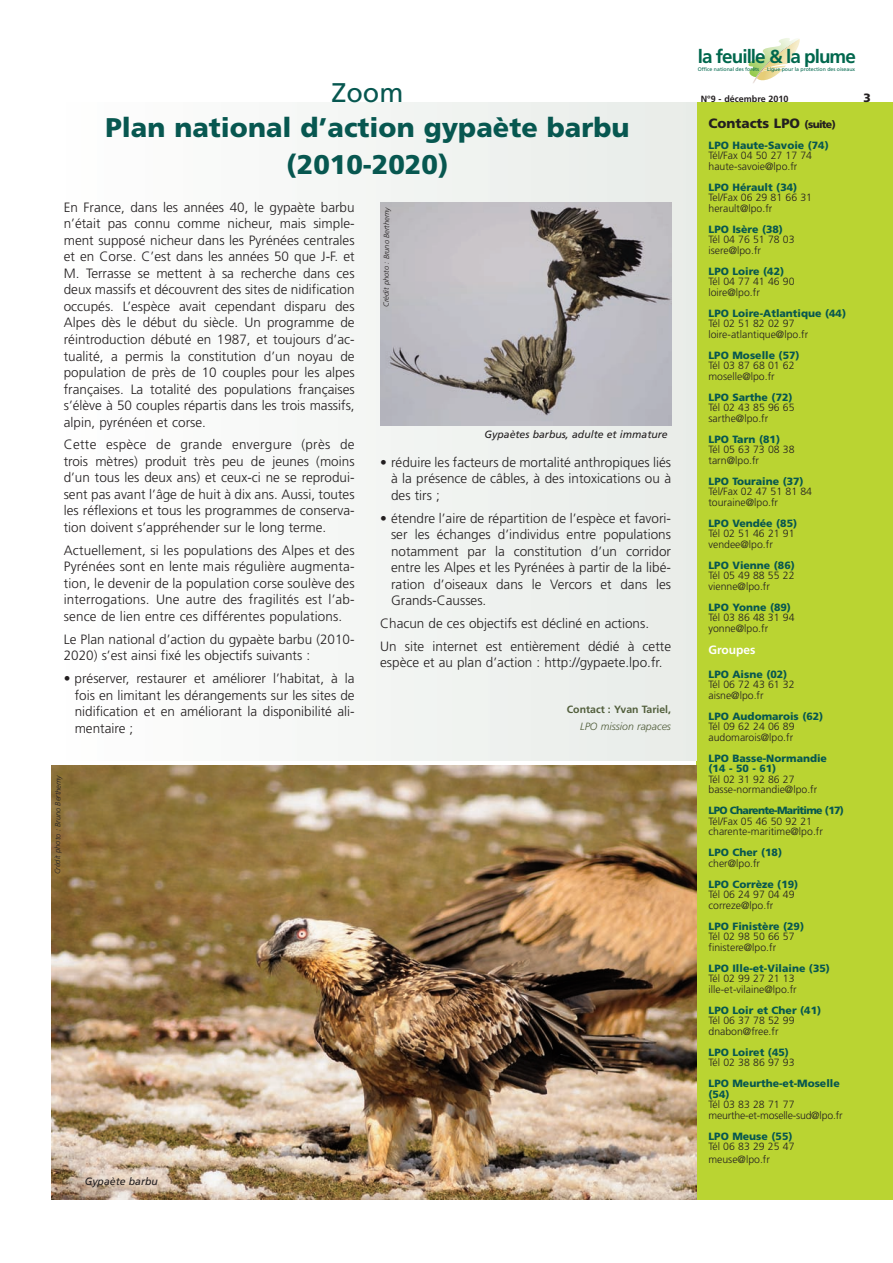
<style>
.page{position:relative;width:893px;height:1263px;background:#fff}
.page>*{position:absolute;margin:0;border:0;box-sizing:border-box;transform-origin:0 0}
.t1{font:900 27px/36.3px "Frutiger LT Std";color:#075750;text-align:center}
.t2{font:27px "Frutiger";color:#075750}
.t3{font:700 18.9px "Frutiger";letter-spacing:-.05em;color:#01674d}
.t4{font:300 13.5px/16.5px "Frutiger";color:#231f20;text-align:justify}
.t5{font:900 13.5px "Frutiger LT Std";color:#231f20}
.t6{font:700 12px "Frutiger LT Std";color:#fff}
.t7{font:900 12px "Frutiger";color:#231f20}
.t8{font:300 10.5px/10.5px "Frutiger LT Std";color:#231f20}
.t9{font:900 10.5px/10.5px "Frutiger LT Std";color:#075750}
.t10{font:italic 10.5px "Frutiger LT Std";color:#231f20}
.t11{font:900 10.5px "Frutiger LT Std";letter-spacing:-.06em;color:#075750}
.t12{font:700 10.5px "Frutiger";color:#515e3b}
.t13{font:italic 300 10.5px "Frutiger";color:#515e3b}
.t14{font:700 9px "Frutiger";color:#231f20}
.t15{font:italic 300 7.5px "Frutiger LT Std";letter-spacing:-.005em;color:#231f20}
.t16{font:5.25px "Frutiger";color:#01674d}
.s1{font-size:10.5px}
</style>
<div class="page">
<div style="left:696px;top:102px;width:197px;height:1097px;background:#bad432"></div>
<svg style="left:748px;top:38px;width:52px;height:45px"></svg>
<div style="left:52px;top:102px;width:644px;height:658px;background:#f5f7f5"></div>
<img style="left:52px;top:765px;width:644px;height:434px">
<img style="left:380px;top:202px;width:291px;height:223px">
<h1 class="t2" style="left:331px;top:82px;width:74px">Zoom</h1>
<h1 class="t1" style="left:105px;top:112px;width:526px">Plan national d’action gypaète barbu (2010-2020)</h1>
<p class="t4" style="left:64px;top:200px;width:292px">En France, dans les années 40, le gypaète barbu n’était pas connu comme nicheur, mais simple&shy;ment supposé nicheur dans les Pyrénées centrales et en Corse. C’est dans les années 50 que J-F. et M. Terrasse se mettent à sa recherche dans ces deux massifs et découvrent des sites de nidification occupés. L’espèce avait cependant disparu des Alpes dès le début du siècle. Un programme de réintroduction débuté en 1987, et toujours d’ac&shy;tualité, a permis la constitution d’un noyau de population de près de 10 couples pour les alpes françaises. La totalité des populations françaises s’élève à 50 couples répartis dans les trois massifs, alpin, pyrénéen et corse.</p>
<p class="t4" style="left:64px;top:437px;width:292px">Cette espèce de grande envergure (près de trois mètres) produit très peu de jeunes (moins d’un tous les deux ans) et ceux-ci ne se reprodui&shy;sent pas avant l’âge de huit à dix ans. Aussi, toutes les réflexions et tous les programmes de conserva&shy;tion doivent s’appréhender sur le long terme.</p>
<p class="t4" style="left:64px;top:543px;width:292px">Actuellement, si les populations des Alpes et des Pyrénées sont en lente mais régulière augmenta&shy;tion, le devenir de la population corse soulève des interrogations. Une autre des fragilités est l’ab&shy;sence de lien entre ces différentes populations.</p>
<p class="t4" style="left:64px;top:632px;width:292px">Le Plan national d’action du gypaète barbu (2010-<br>2020) s’est ainsi fixé les objectifs suivants :</p>
<p class="t4" style="left:75px;top:671px;width:281px;text-indent:-11px">• préserver, restaurer et améliorer l’habitat, à la fois en limitant les dérangements sur les sites de nidification et en améliorant la disponibilité ali&shy;mentaire ;</p>
<p class="t15" style="left:55px;top:874px;width:101px;rotate:-90deg">Crédit photo : Bruno Berthemy</p>
<p class="t15" style="left:383px;top:307px;width:101px;rotate:-90deg">Crédit photo : Bruno Berthemy</p>
<p class="t10" style="left:485px;top:430px;width:185px">Gypaètes barbus, adulte et immature</p>
<p class="t4" style="left:391px;top:455px;width:281px;text-indent:-11px">• réduire les facteurs de mortalité anthropiques liés à la présence de câbles, à des intoxications ou à des tirs ;</p>
<p class="t4" style="left:391px;top:511px;width:282px;text-indent:-11px">• étendre l’aire de répartition de l’espèce et favori&shy;ser les échanges d’individus entre populations notamment par la constitution d’un corridor entre les Alpes et les Pyrénées à partir de la libé&shy;ration d’oiseaux dans le Vercors et dans les Grands-Causses.</p>
<p class="t4" style="left:380px;top:613px;width:292px;line-height:23px">Chacun de ces objectifs est décliné en actions.<br>Un site internet est entièrement dédié à cette</p>
<p class="t4" style="left:380px;top:655px;width:284px">espèce et au plan d’action : http://gypaete.lpo.fr.</p>
<p class="t12" style="left:567px;top:705px;width:106px">Contact : Yvan Tariel,</p>
<p class="t13" style="left:580px;top:722px;width:92px">LPO mission rapaces</p>
<p class="t10" style="left:85px;top:1177px;width:75px">Gypaète barbu</p>
<h2 class="t3" style="left:698px;top:49px;width:160px">la feuille &amp; la plume</h2>
<p class="t16" style="left:698px;top:67px;width:63px">Office national des forêts</p>
<p class="t16" style="left:767px;top:67px;width:90px">Ligue pour la protection des oiseaux</p>
<p class="t14" style="left:701px;top:95px;width:89px">N°9 - décembre 2010</p>
<p class="t7" style="left:863px;top:93px;width:9px">3</p>
<p class="t5" style="left:708px;top:118px;width:129px">Contacts LPO <span class="s1">(suite)</span></p>
<p class="t9" style="left:708px;top:141px;width:122px">LPO Haute-Savoie (74)</p>
<p class="t8" style="left:708px;top:151px;width:105px">Tél/Fax 04 50 27 17 74 haute-savoie@lpo.fr</p>
<p class="t9" style="left:708px;top:183px;width:90px">LPO Hérault (34)</p>
<p class="t8" style="left:708px;top:193px;width:105px">Tel/Fax 06 29 81 66 31 herault@lpo.fr</p>
<p class="t9" style="left:708px;top:225px;width:76px">LPO Isère (38)</p>
<p class="t8" style="left:708px;top:235px;width:88px">Tél 04 76 51 78 03 isere@lpo.fr</p>
<p class="t9" style="left:708px;top:267px;width:77px">LPO Loire (42)</p>
<p class="t8" style="left:708px;top:277px;width:88px">Tél 04 77 41 46 90 loire@lpo.fr</p>
<p class="t9" style="left:708px;top:309px;width:139px">LPO Loire-Atlantique (44)</p>
<p class="t8" style="left:708px;top:319px;width:101px">Tél 02 51 82 02 97 loire-atlantique@lpo.fr</p>
<p class="t9" style="left:708px;top:351px;width:93px">LPO Moselle (57)</p>
<p class="t8" style="left:708px;top:361px;width:88px">Tél 03 87 68 01 62 moselle@lpo.fr</p>
<p class="t9" style="left:708px;top:393px;width:86px">LPO Sarthe (72)</p>
<p class="t8" style="left:708px;top:403px;width:88px">Tél 02 43 85 96 65 sarthe@lpo.fr</p>
<p class="t9" style="left:708px;top:435px;width:73px">LPO Tarn (81)</p>
<p class="t8" style="left:708px;top:445px;width:88px">Tél 05 63 73 08 38 tarn@lpo.fr</p>
<p class="t9" style="left:708px;top:477px;width:97px">LPO Touraine (37)</p>
<p class="t8" style="left:708px;top:487px;width:105px">Tél/Fax 02 47 51 81 84 touraine@lpo.fr</p>
<p class="t9" style="left:708px;top:519px;width:90px">LPO Vendée (85)</p>
<p class="t8" style="left:708px;top:529px;width:88px">Tél 02 51 46 21 91 vendee@lpo.fr</p>
<p class="t9" style="left:708px;top:561px;width:88px">LPO Vienne (86)</p>
<p class="t8" style="left:708px;top:571px;width:88px">Tél 05 49 88 55 22 vienne@lpo.fr</p>
<p class="t9" style="left:708px;top:603px;width:84px">LPO Yonne (89)</p>
<p class="t8" style="left:708px;top:613px;width:88px">Tél 03 86 48 31 94 yonne@lpo.fr</p>
<p class="t6" style="left:708px;top:645px;width:49px">Groupes</p>
<p class="t9" style="left:708px;top:670px;width:80px">LPO Aisne (02)</p>
<p class="t8" style="left:708px;top:680px;width:88px">Tél 06 72 43 61 32 aisne@lpo.fr</p>
<p class="t9" style="left:708px;top:712px;width:116px">LPO Audomarois (62)</p>
<p class="t8" style="left:708px;top:722px;width:88px">Tél 09 62 24 06 89 audomarois@lpo.fr</p>
<p class="t9" style="left:708px;top:754px;width:120px">LPO Basse-Normandie (14 - 50 - 61)</p>
<p class="t8" style="left:708px;top:775px;width:110px">Tél 02 31 92 86 27 basse-normandie@lpo.fr</p>
<p class="t11" style="left:708px;top:806px;width:137px">LPO Charente-Maritime (17)</p>
<p class="t8" style="left:708px;top:817px;width:116px">Tél/Fax 05 46 50 92 21 charente-maritime@lpo.fr</p>
<p class="t9" style="left:708px;top:848px;width:75px">LPO Cher (18)</p>
<p class="t8" style="left:708px;top:859px;width:53px">cher@lpo.fr</p>
<p class="t9" style="left:708px;top:880px;width:91px">LPO Corrèze (19)</p>
<p class="t8" style="left:708px;top:890px;width:88px">Tél 06 24 97 04 49 correze@lpo.fr</p>
<p class="t9" style="left:708px;top:922px;width:97px">LPO Finistère (29)</p>
<p class="t8" style="left:708px;top:932px;width:88px">Tél 02 98 50 66 57 finistere@lpo.fr</p>
<p class="t9" style="left:708px;top:964px;width:123px">LPO Ille-et-Vilaine (35)</p>
<p class="t8" style="left:708px;top:974px;width:90px">Tél 02 99 27 21 13 ille-et-vilaine@lpo.fr</p>
<p class="t9" style="left:708px;top:1006px;width:114px">LPO Loir et Cher (41)</p>
<p class="t8" style="left:708px;top:1016px;width:88px">Tél 06 37 78 52 99 dnabon@free.fr</p>
<p class="t9" style="left:708px;top:1048px;width:82px">LPO Loiret (45)</p>
<p class="t8" style="left:708px;top:1058px;width:88px">Tél 02 38 86 97 93</p>
<p class="t9" style="left:708px;top:1079px;width:133px">LPO Meurthe-et-Moselle (54)</p>
<p class="t8" style="left:708px;top:1100px;width:136px">Tél 03 83 28 71 77 meurthe-et-moselle-sud@lpo.fr</p>
<p class="t9" style="left:708px;top:1132px;width:86px">LPO Meuse (55)</p>
<p class="t8" style="left:708px;top:1141px;width:88px;line-height:12.6px">Tél 06 83 29 25 47 meuse@lpo.fr</p>
</div>
